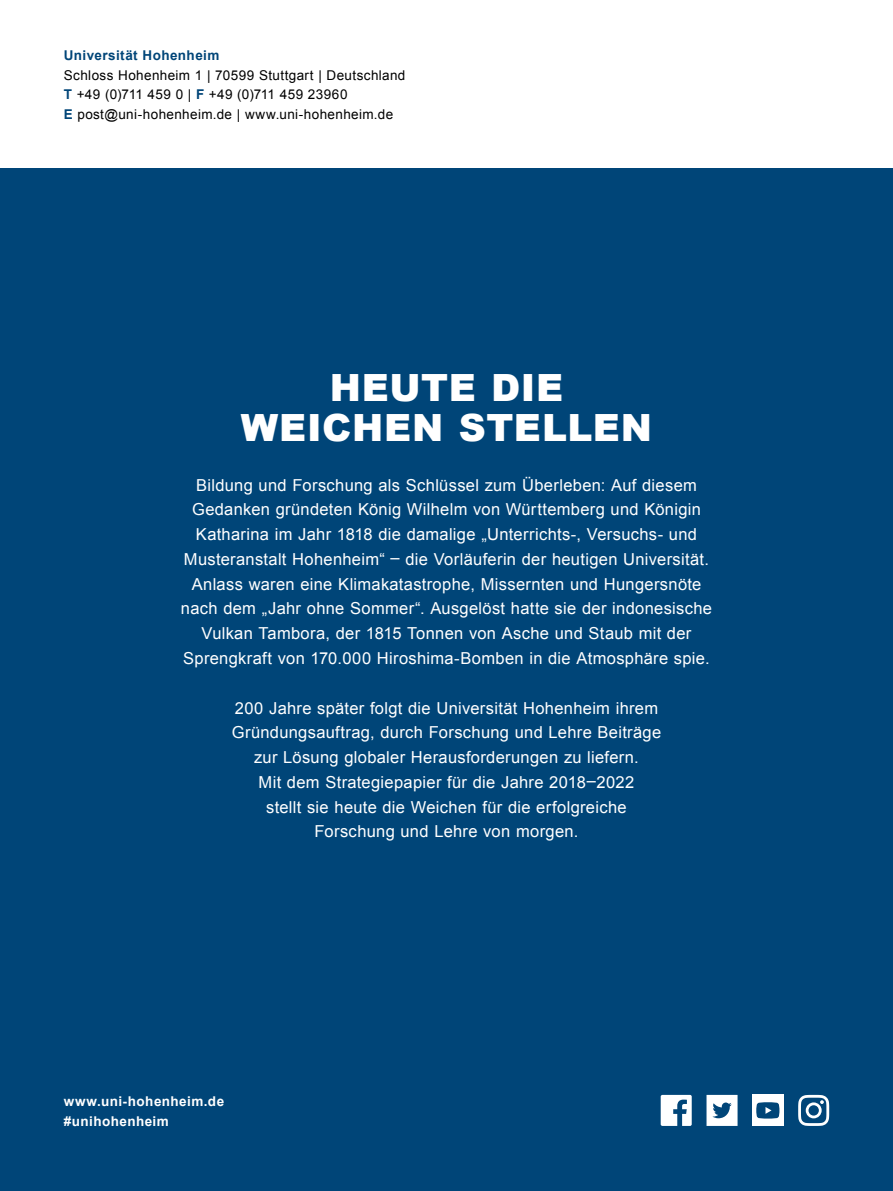
<style>
.page{position:relative;width:893px;height:1191px;background:#fff}
.page>*{position:absolute;margin:0;border:0;box-sizing:border-box;transform-origin:0 0}
.t1{font:900 37.5px/39.8px "Arial";letter-spacing:.015em;color:#fff;text-align:center}
.t2{font:16.5px/24.8px "Arial";letter-spacing:.02em;color:#fff;text-align:center}
.t3{font:13.5px/19.5px "Arial";letter-spacing:.025em;color:#000}
.t4{font:700 13.5px/19.5px "Arial";letter-spacing:.03em;color:#fff}
.t5{font:700 13.5px "Arial";letter-spacing:.035em;color:#004578}
.s1{font-weight:700;color:#004578}
</style>
<div class="page">
<div style="left:0;top:168px;width:893px;height:1023px;background:#004578"></div>
<svg style="left:798px;top:1094px;width:31px;height:32px"></svg>
<svg style="left:661px;top:1094px;width:31px;height:32px"></svg>
<svg style="left:706px;top:1094px;width:31px;height:32px"></svg>
<div style="left:752px;top:1094px;width:31px;height:32px;background:#fff"></div>
<svg style="left:756px;top:1102px;width:23px;height:16px"></svg>
<p class="t5" style="left:64px;top:46px;width:157px">Universität Hohenheim</p>
<p class="t3" style="left:64px;top:65px;width:343px">Schloss Hohenheim 1 | 70599 Stuttgart | Deutschland<br><span class="s1">T</span> +49 (0)711 459 0 | <span class="s1">F</span> +49 (0)711 459 23960<br><span class="s1">E</span> post@uni-hohenheim.de | www.uni-hohenheim.de</p>
<h1 class="t1" style="left:241px;top:367px;width:413px">HEUTE DIE<br>WEICHEN STELLEN</h1>
<p class="t2" style="left:181px;top:473px;width:533px">Bildung und Forschung als Schlüssel zum Überleben: Auf diesem Gedanken gründeten König Wilhelm von Württemberg und Königin Katharina im Jahr 1818 die damalige „Unterrichts-, Versuchs- und Musteranstalt Hohenheim“ – die Vorläuferin der heutigen Universität.<br>Anlass waren eine Klimakatastrophe, Missernten und Hungersnöte nach dem „Jahr ohne Sommer“. Ausgelöst hatte sie der indonesische Vulkan Tambora, der 1815 Tonnen von Asche und Staub mit der Sprengkraft von 170.000 Hiroshima-Bomben in die Atmosphäre spie.</p>
<p class="t2" style="left:232px;top:695px;width:431px">200 Jahre später folgt die Universität Hohenheim ihrem Gründungsauftrag, durch Forschung und Lehre Beiträge zur Lösung globaler Herausforderungen zu liefern.<br>Mit dem Strategiepapier für die Jahre 2018–2022<br>stellt sie heute die Weichen für die erfolgreiche Forschung und Lehre von morgen.</p>
<p class="t4" style="left:64px;top:1092px;width:162px">www.uni-hohenheim.de #unihohenheim</p>
</div>
